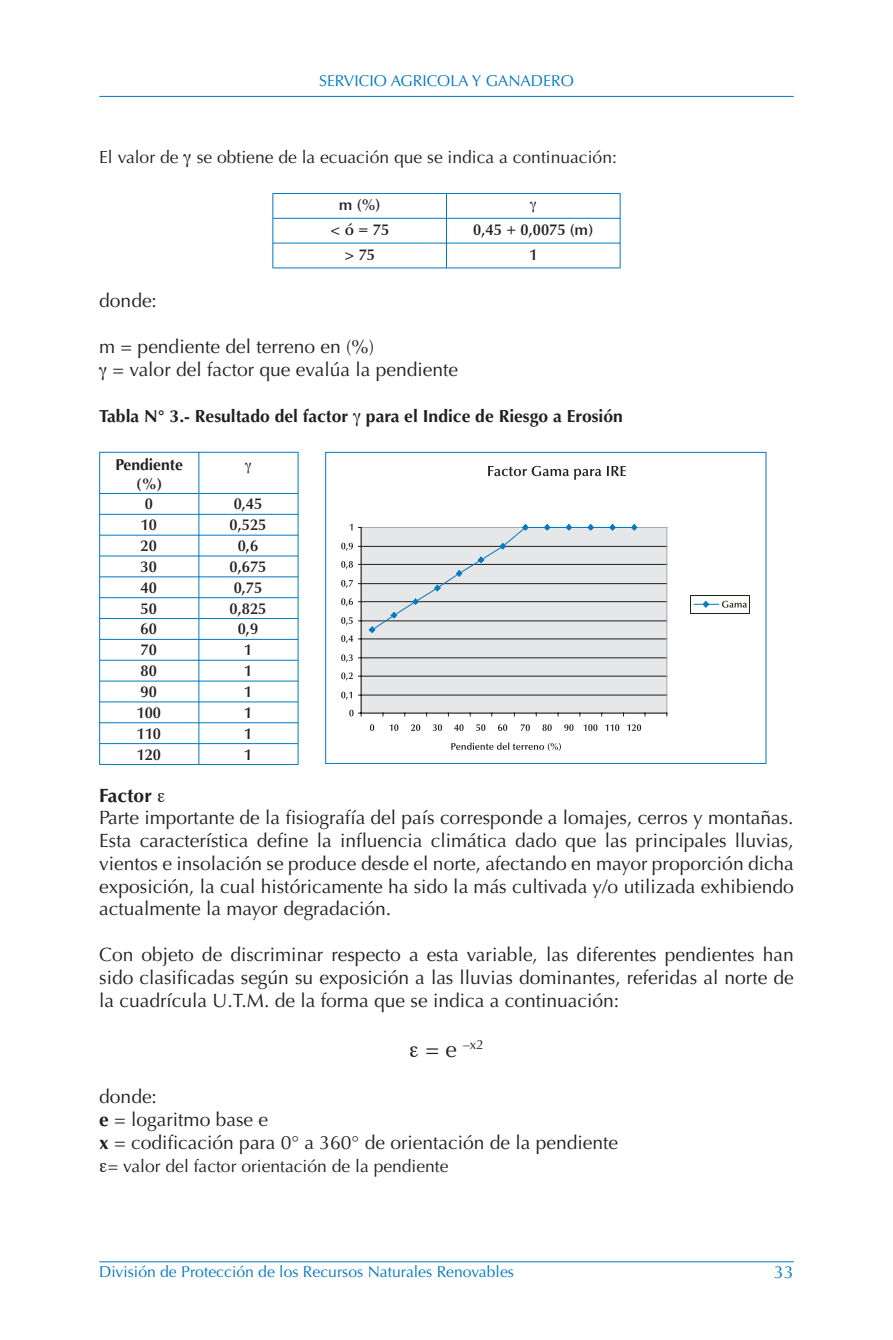
<style>
.page{position:relative;width:893px;height:1340px;background:#fff}
.page>*{position:absolute;margin:0;border:0;box-sizing:border-box;transform-origin:0 0}
.t1{font:19.25px/22.8px "Optima";color:#231f20}
.t2{font:700 19.25px "Optima";color:#231f20}
.t3{font:17.5px "Optima";color:#231f20}
.t4{font:700 17.5px "Optima";color:#231f20}
.t5{font:17.5px "Optima";color:#0079c1}
.t6{font:600 15.75px/24.8px "Optima";color:#231f20;text-align:center}
.t7{font:15.75px "Optima";color:#0079c1}
.t8{font:700 15.75px/18.9px "Optima";color:#231f20;text-align:center}
.t9{font:13.3px "Optima";color:#231f20}
.s1{font-size:22.75px}
.s2{font-weight:700}
</style>
<div class="page">
<hr style="left:99px;top:96px;width:695px;height:1px;background:#0079c1">
<hr style="left:99px;top:1261px;width:695px;height:1px;background:#0079c1">
<hr style="left:272px;top:193px;width:174px;height:1px;background:#0079c1">
<hr style="left:446px;top:193px;width:175px;height:1px;background:#0079c1">
<hr style="left:272px;top:218px;width:174px;height:1px;background:#0079c1">
<hr style="left:446px;top:218px;width:175px;height:1px;background:#0079c1">
<hr style="left:272px;top:243px;width:174px;height:1px;background:#0079c1">
<svg style="left:272px;top:194px;width:1px;height:73px"></svg>
<hr style="left:446px;top:243px;width:175px;height:1px;background:#0079c1">
<svg style="left:446px;top:194px;width:1px;height:73px"></svg>
<svg style="left:620px;top:194px;width:1px;height:73px"></svg>
<hr style="left:272px;top:267px;width:349px;height:1px;background:#0079c1">
<hr style="left:99px;top:452px;width:100px;height:1px;background:#0079c1">
<hr style="left:99px;top:453px;width:1px;height:40px;background:#0079c1">
<hr style="left:199px;top:452px;width:100px;height:1px;background:#0079c1">
<hr style="left:198px;top:453px;width:1px;height:40px;background:#0079c1">
<hr style="left:298px;top:453px;width:1px;height:40px;background:#0079c1">
<hr style="left:99px;top:493px;width:100px;height:1px;background:#0079c1">
<hr style="left:199px;top:493px;width:100px;height:1px;background:#0079c1">
<hr style="left:99px;top:514px;width:100px;height:1px;background:#0079c1">
<hr style="left:199px;top:514px;width:100px;height:1px;background:#0079c1">
<hr style="left:99px;top:534px;width:100px;height:1px;background:#0079c1">
<hr style="left:199px;top:534px;width:100px;height:1px;background:#0079c1">
<hr style="left:99px;top:555px;width:100px;height:1px;background:#0079c1">
<hr style="left:199px;top:555px;width:100px;height:1px;background:#0079c1">
<hr style="left:99px;top:576px;width:100px;height:1px;background:#0079c1">
<hr style="left:199px;top:576px;width:100px;height:1px;background:#0079c1">
<hr style="left:99px;top:597px;width:100px;height:1px;background:#0079c1">
<hr style="left:199px;top:597px;width:100px;height:1px;background:#0079c1">
<hr style="left:99px;top:618px;width:100px;height:1px;background:#0079c1">
<hr style="left:199px;top:618px;width:100px;height:1px;background:#0079c1">
<hr style="left:99px;top:639px;width:100px;height:1px;background:#0079c1">
<hr style="left:199px;top:639px;width:100px;height:1px;background:#0079c1">
<hr style="left:99px;top:659px;width:100px;height:1px;background:#0079c1">
<hr style="left:199px;top:659px;width:100px;height:1px;background:#0079c1">
<hr style="left:99px;top:680px;width:100px;height:1px;background:#0079c1">
<hr style="left:199px;top:680px;width:100px;height:1px;background:#0079c1">
<hr style="left:99px;top:701px;width:100px;height:1px;background:#0079c1">
<hr style="left:199px;top:701px;width:100px;height:1px;background:#0079c1">
<hr style="left:99px;top:722px;width:100px;height:1px;background:#0079c1">
<hr style="left:199px;top:722px;width:100px;height:1px;background:#0079c1">
<hr style="left:99px;top:743px;width:100px;height:1px;background:#0079c1">
<svg style="left:99px;top:494px;width:1px;height:270px"></svg>
<hr style="left:199px;top:743px;width:100px;height:1px;background:#0079c1">
<svg style="left:198px;top:494px;width:1px;height:270px"></svg>
<svg style="left:298px;top:494px;width:1px;height:270px"></svg>
<hr style="left:99px;top:764px;width:200px;height:1px;background:#0079c1">
<svg style="left:360px;top:527px;width:308px;height:187px;background:#dadadb"></svg>
<hr style="left:361px;top:527px;width:1px;height:186px;background:#231f20">
<hr style="left:361px;top:712px;width:306px;height:1px;background:#231f20">
<svg style="left:368px;top:524px;width:270px;height:109px;background:#d8dbde"></svg>
<svg style="left:488px;top:466px;width:113px;height:14px"></svg>
<svg style="left:607px;top:466px;width:19px;height:10px"></svg>
<svg style="left:349px;top:709px;width:13px;height:7px"></svg>
<svg style="left:341px;top:691px;width:11px;height:9px"></svg>
<svg style="left:341px;top:672px;width:20px;height:8px"></svg>
<svg style="left:341px;top:654px;width:20px;height:8px"></svg>
<svg style="left:341px;top:635px;width:20px;height:8px"></svg>
<svg style="left:341px;top:617px;width:20px;height:8px"></svg>
<svg style="left:341px;top:598px;width:20px;height:8px"></svg>
<svg style="left:341px;top:580px;width:20px;height:8px"></svg>
<svg style="left:341px;top:561px;width:20px;height:8px"></svg>
<svg style="left:341px;top:542px;width:20px;height:9px"></svg>
<svg style="left:349px;top:523px;width:12px;height:7px"></svg>
<svg style="left:370px;top:724px;width:4px;height:7px"></svg>
<svg style="left:389px;top:724px;width:9px;height:7px"></svg>
<svg style="left:411px;top:724px;width:9px;height:7px"></svg>
<svg style="left:433px;top:724px;width:9px;height:7px"></svg>
<svg style="left:454px;top:724px;width:10px;height:7px"></svg>
<svg style="left:476px;top:724px;width:9px;height:7px"></svg>
<svg style="left:498px;top:724px;width:9px;height:7px"></svg>
<svg style="left:521px;top:724px;width:9px;height:7px"></svg>
<svg style="left:542px;top:724px;width:10px;height:7px"></svg>
<svg style="left:564px;top:724px;width:9px;height:7px"></svg>
<svg style="left:583px;top:724px;width:14px;height:7px"></svg>
<svg style="left:605px;top:724px;width:14px;height:7px"></svg>
<svg style="left:627px;top:724px;width:14px;height:7px"></svg>
<svg style="left:451px;top:742px;width:110px;height:9px"></svg>
<svg style="left:690px;top:595px;width:60px;height:18px"></svg>
<div style="left:325px;top:452px;width:441px;height:312px;border:1px solid #0079c1"></div>
<p class="t7" style="left:319px;top:74px;width:256px">SERVICIO AGRICOLA Y GANADERO</p>
<p class="t3" style="left:99px;top:150px;width:519px">El valor de se obtiene de la ecuación que se indica a continuación:</p>
<p class="t6" style="left:330px;top:194px;width:60px">m (%)<br>&lt; ó = 75</p>
<p class="t6" style="left:473px;top:219px;width:121px">0,45 + 0,0075 (m)</p>
<p class="t6" style="left:344px;top:243px;width:32px">&gt; 75</p>
<p class="t6" style="left:529px;top:243px;width:10px">1</p>
<p class="t1" style="left:99px;top:291px;width:59px">donde:</p>
<p class="t1" style="left:112px;top:337px;width:347px;text-indent:-13px">m = pendiente del terreno en (%)<br>= valor del factor que evalúa la pendiente</p>
<p class="t4" style="left:99px;top:408px;width:525px">Tabla N° 3.- Resultado del factor para el Indice de Riesgo a Erosión</p>
<p class="t8" style="left:115px;top:456px;width:69px">Pendiente (%)</p>
<p class="t6" style="left:145px;top:493px;width:10px">0</p>
<p class="t6" style="left:234px;top:493px;width:30px">0,45</p>
<p class="t6" style="left:141px;top:514px;width:18px">10</p>
<p class="t6" style="left:230px;top:514px;width:38px">0,525</p>
<p class="t6" style="left:141px;top:535px;width:18px">20</p>
<p class="t6" style="left:238px;top:535px;width:22px">0,6</p>
<p class="t6" style="left:141px;top:555px;width:18px">30</p>
<p class="t6" style="left:230px;top:555px;width:38px">0,675</p>
<p class="t6" style="left:141px;top:576px;width:18px">40</p>
<p class="t6" style="left:234px;top:576px;width:30px">0,75</p>
<p class="t6" style="left:141px;top:597px;width:18px">50</p>
<p class="t6" style="left:230px;top:597px;width:38px">0,825</p>
<p class="t6" style="left:141px;top:618px;width:18px">60</p>
<p class="t6" style="left:238px;top:618px;width:22px">0,9</p>
<p class="t6" style="left:141px;top:639px;width:18px">70</p>
<p class="t6" style="left:244px;top:639px;width:10px">1</p>
<p class="t6" style="left:141px;top:660px;width:18px">80</p>
<p class="t6" style="left:244px;top:660px;width:10px">1</p>
<p class="t6" style="left:141px;top:680px;width:18px">90</p>
<p class="t6" style="left:244px;top:680px;width:10px">1</p>
<p class="t6" style="left:136px;top:701px;width:26px">100</p>
<p class="t6" style="left:244px;top:701px;width:10px">1</p>
<p class="t6" style="left:136px;top:722px;width:26px">110</p>
<p class="t6" style="left:244px;top:722px;width:10px">1</p>
<p class="t6" style="left:136px;top:743px;width:26px">120</p>
<p class="t6" style="left:244px;top:743px;width:10px">1</p>
<p class="t2" style="left:99px;top:787px;width:54px">Factor</p>
<p class="t1" style="left:99px;top:808px;width:696px;text-align:justify">Parte importante de la fisiografía del país corresponde a lomajes, cerros y montañas.<br>Esta característica define la influencia climática dado que las principales lluvias, vientos e insolación se produce desde el norte, afectando en mayor proporción dicha exposición, la cual históricamente ha sido la más cultivada y/o utilizada exhibiendo actualmente la mayor degradación.</p>
<p class="t1" style="left:99px;top:945px;width:696px;text-align:justify">Con objeto de discriminar respecto a esta variable, las diferentes pendientes han sido clasificadas según su exposición a las lluvias dominantes, referidas al norte de la cuadrícula U.T.M. de la forma que se indica a continuación:</p>
<p class="t9" style="left:425px;top:1039px;width:60px"><span class="s1">= e</span> –x2</p>
<p class="t1" style="left:99px;top:1086px;width:521px">donde:<br><span class="s2">e</span> = logaritmo base e<br><span class="s2">x</span> = codificación para 0° a 360° de orientación de la pendiente</p>
<p class="t3" style="left:108px;top:1159px;width:342px">= valor del factor orientación de la pendiente</p>
<p class="t7" style="left:99px;top:1265px;width:416px">División de Protección de los Recursos Naturales Renovables</p>
<p class="t5" style="left:774px;top:1265px;width:21px">33</p>
</div>
